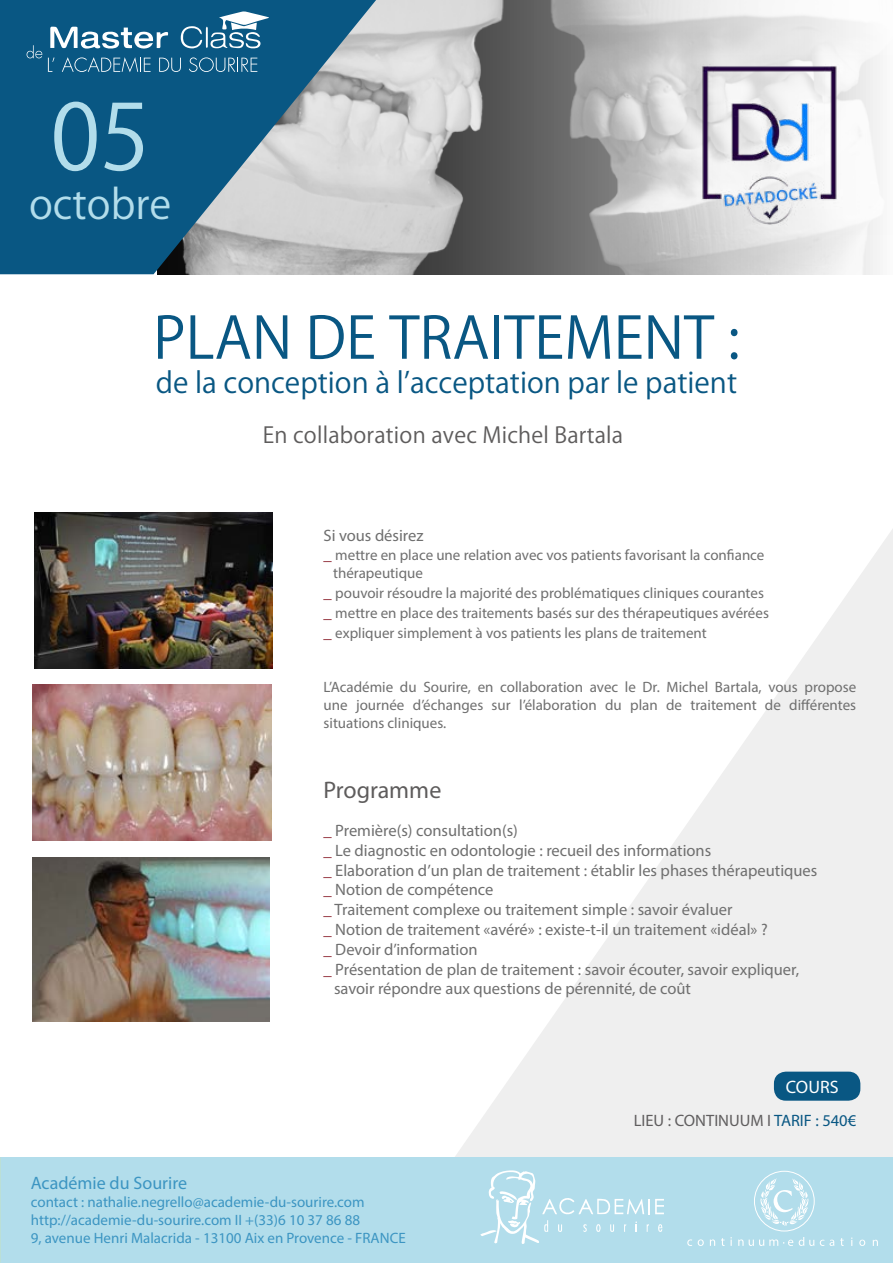
<style>
.page{position:relative;width:893px;height:1263px;background:#fff}
.page>*{position:absolute;margin:0;border:0;box-sizing:border-box;transform-origin:0 0}
.t1{font:90px "Koz Go Pr 6 N";color:#b2ddeb}
.t2{font:57px "Koz Go Pr 6 N";color:#095783}
.t3{font:40.5px "Koz Go Pr 6 N";color:#b2ddeb}
.t4{font:28.5px "Koz Go Pr 6 N";color:#095783}
.t5{font:24px "Myriad Pro";letter-spacing:-.005em;color:#5e5c5c}
.t6{font:21.9px "Koz Go Pr 6 N";letter-spacing:.01em;color:#5e5c5c}
.t7{font:18px "Myriad Pro";color:#3c95c2}
.t8{font:18px "Myriad Pro";color:#fff}
.t9{font:16.5px "Myriad Pro";color:#6f6f6f}
.t10{font:16.5px "Myriad Pro";color:#605e5f}
.t11{font:15px/18px "Myriad Pro";color:#6f6f6f}
.t12{font:15px/18px "Myriad Pro";color:#3c95c2}
.s1{font-size:16.5px;color:#871926}
.s2{color:#871926}
.s3{color:#095783}
</style>
<div class="page">
<svg style="left:455px;top:529px;width:438px;height:628px"></svg>
<div style="left:0;top:1157px;width:893px;height:106px;background:#b2ddeb"></div>
<img style="left:376px;top:0;width:504px;height:274px">
<svg style="left:0;top:0;width:376px;height:274px;background:#467b99"></svg>
<svg style="left:480px;top:1170px;width:184px;height:74px"></svg>
<div style="left:754px;top:1171px;width:60px;height:60px;border:1px solid #fff;border-radius:50%"></div>
<svg style="left:759px;top:1178px;width:50px;height:48px"></svg>
<svg style="left:687px;top:1239px;width:5px;height:7px"></svg>
<svg style="left:698px;top:1239px;width:6px;height:7px"></svg>
<svg style="left:710px;top:1239px;width:5px;height:7px"></svg>
<svg style="left:721px;top:1237px;width:11px;height:9px"></svg>
<svg style="left:738px;top:1239px;width:55px;height:7px"></svg>
<svg style="left:799px;top:1237px;width:15px;height:9px"></svg>
<svg style="left:820px;top:1239px;width:14px;height:7px"></svg>
<svg style="left:840px;top:1238px;width:4px;height:8px"></svg>
<svg style="left:859px;top:1239px;width:6px;height:7px"></svg>
<svg style="left:873px;top:1240px;width:5px;height:6px"></svg>
<svg style="left:181px;top:11px;width:88px;height:38px"></svg>
<svg style="left:48px;top:57px;width:7px;height:15px"></svg>
<svg style="left:62px;top:57px;width:89px;height:15px"></svg>
<svg style="left:159px;top:58px;width:22px;height:14px"></svg>
<svg style="left:189px;top:57px;width:68px;height:15px"></svg>
<svg style="left:27px;top:45px;width:15px;height:13px"></svg>
<svg style="left:50px;top:26px;width:119px;height:23px"></svg>
<img style="left:33px;top:685px;width:238px;height:155px">
<img style="left:33px;top:857px;width:236px;height:164px">
<img style="left:34px;top:513px;width:238px;height:155px">
<div style="left:774px;top:1071px;width:86px;height:30px;background:#095783;border-radius:12px"></div>
<img style="left:691px;top:56px;width:189px;height:179px">
<img style="left:0;top:56px;width:1px;height:179px">
<h1 class="t1" style="left:51px;top:86px;width:101px">05</h1>
<h3 class="t3" style="left:29px;top:181px;width:144px">octobre</h3>
<h2 class="t2" style="left:153px;top:306px;width:588px">PLAN DE TRAITEMENT :</h2>
<h3 class="t4" style="left:156px;top:366px;width:583px">de la conception à l’acceptation par le patient</h3>
<h3 class="t6" style="left:263px;top:423px;width:362px">En collaboration avec Michel Bartala</h3>
<p class="t9" style="left:324px;top:525px;width:101px">Si vous désirez</p>
<p class="t11" style="left:333px;top:546px;width:433px;text-indent:-10px"><span class="s1">_</span> mettre en place une relation avec vos patients favorisant la confiance thérapeutique</p>
<p class="t11" style="left:324px;top:583px;width:447px;line-height:19.8px"><span class="s1">_</span> pouvoir résoudre la majorité des problématiques cliniques courantes <span class="s1">_</span> mettre en place des traitements basés sur des thérapeutiques avérées <span class="s1">_</span> expliquer simplement à vos patients les plans de traitement</p>
<p class="t11" style="left:324px;top:677px;width:534px;text-align:justify">L’Académie du Sourire, en collaboration avec le Dr. Michel Bartala, vous propose une journée d’échanges sur l’élaboration du plan de traitement de différentes situations cliniques.</p>
<h3 class="t5" style="left:324px;top:775px;width:119px">Programme</h3>
<p class="t9" style="left:324px;top:820px;width:196px"><span class="s2">_</span> Première(s) consultation(s)</p>
<p class="t9" style="left:324px;top:840px;width:389px"><span class="s2">_</span> Le diagnostic en odontologie : recueil des informations</p>
<p class="t9" style="left:324px;top:860px;width:495px"><span class="s2">_</span> Elaboration d’un plan de traitement : établir les phases thérapeutiques</p>
<p class="t9" style="left:324px;top:880px;width:171px"><span class="s2">_</span> Notion de compétence</p>
<p class="t9" style="left:324px;top:899px;width:410px"><span class="s2">_</span> Traitement complexe ou traitement simple : savoir évaluer</p>
<p class="t9" style="left:324px;top:919px;width:446px"><span class="s2">_</span> Notion de traitement «avéré» : existe-t-il un traitement «idéal» ?</p>
<p class="t9" style="left:324px;top:939px;width:156px"><span class="s2">_</span> Devoir d’information</p>
<p class="t9" style="left:324px;top:959px;width:477px"><span class="s2">_</span> Présentation de plan de traitement : savoir écouter, savoir expliquer,</p>
<p class="t9" style="left:334px;top:979px;width:358px">savoir répondre aux questions de pérennité, de coût</p>
<p class="t8" style="left:786px;top:1076px;width:54px">COURS</p>
<p class="t7" style="left:31px;top:1171px;width:158px">Académie du Sourire</p>
<p class="t12" style="left:31px;top:1192px;width:376px">contact : nathalie.negrello@academie-du-sourire.com http://academie-du-sourire.com II +(33)6 10 37 86 88<br>9, avenue Henri Malacrida - 13100 Aix en Provence - FRANCE</p>
<p class="t10" style="left:634px;top:1110px;width:224px">LIEU : CONTINUUM I <span class="s3">TARIF : 540€</span></p>
</div>
